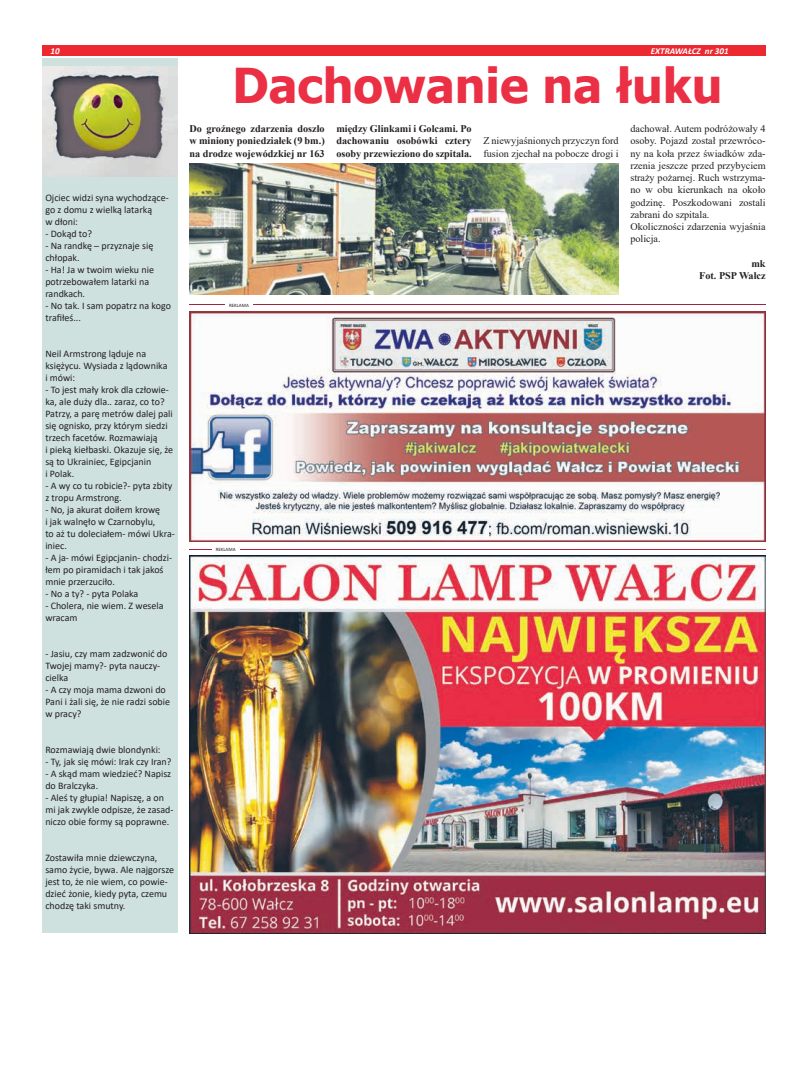
<style>
.page{position:relative;width:794px;height:1092px;background:#fff}
.page>*{position:absolute;margin:0;border:0;box-sizing:border-box;transform-origin:0 0}
.t1{font:700 48px "Tahoma";color:#eb2f44}
.t2{font:10.2px/12.2px "Times New Roman";color:#231f20}
.t3{font:700 10.2px/12.2px "Times New Roman";color:#231f20;text-align:justify}
.t4{font:10px/12px "Calibri";color:#231f20}
.t5{font:italic 700 9px "Calibri";color:#fff}
.t6{font:5px "Calibri";color:#231f20}
</style>
<div class="page">
<div style="left:43px;top:45px;width:722px;height:11px;background:#ee2831"></div>
<div style="left:43px;top:59px;width:135px;height:874px;background:#cfe1df"></div>
<hr style="left:189px;top:549px;width:576px;height:1px;background:#a02540">
<hr style="left:212px;top:547px;width:27px;height:4px;background:#fff">
<hr style="left:189px;top:304px;width:576px;height:1px;background:#a02540">
<hr style="left:225px;top:303px;width:27px;height:4px;background:#fff">
<img style="left:189px;top:311px;width:576px;height:230px">
<img style="left:189px;top:555px;width:576px;height:378px">
<img style="left:43px;top:67px;width:135px;height:109px">
<img style="left:189px;top:164px;width:429px;height:131px">
<p class="t5" style="left:50px;top:44px;width:11px">10</p>
<p class="t5" style="left:651px;top:44px;width:79px">EXTRAWAŁCZ nr 301</p>
<p class="t4" style="left:45px;top:191px;width:125px">Ojciec widzi syna wychodzące&shy;go z domu z wielką latarką<br>w dłoni:</p>
<p class="t4" style="left:45px;top:227px;width:48px">- Dokąd to?</p>
<p class="t4" style="left:45px;top:239px;width:109px">- Na randkę – przyznaje się chłopak.</p>
<p class="t4" style="left:45px;top:263px;width:110px">- Ha! Ja w twoim wieku nie potrzebowałem latarki na randkach.</p>
<p class="t4" style="left:45px;top:299px;width:127px">- No tak. I sam popatrz na kogo trafiłeś...</p>
<p class="t4" style="left:45px;top:347px;width:124px">Neil Armstrong ląduje na księżycu. Wysiada z lądownika i mówi:</p>
<p class="t4" style="left:45px;top:383px;width:129px">- To jest mały krok dla człowie&shy;ka, ale duży dla.. zaraz, co to?<br>Patrzy, a parę metrów dalej pali się ognisko, przy którym siedzi trzech facetów. Rozmawiają<br>i pieką kiełbaski. Okazuje się, że są to Ukrainiec, Egipcjanin<br>i Polak.</p>
<p class="t4" style="left:45px;top:479px;width:128px">- A wy co tu robicie?- pyta zbity z tropu Armstrong.</p>
<p class="t4" style="left:45px;top:503px;width:131px">- No, ja akurat doiłem krowę<br>i jak walnęło w Czarnobylu,<br>to aż tu doleciałem- mówi Ukra&shy;iniec.</p>
<p class="t4" style="left:45px;top:551px;width:128px">- A ja- mówi Egipcjanin- chodzi&shy;łem po piramidach i tak jakoś mnie przerzuciło.</p>
<p class="t4" style="left:45px;top:587px;width:95px">- No a ty? - pyta Polaka</p>
<p class="t4" style="left:45px;top:599px;width:120px">- Cholera, nie wiem. Z wesela wracam</p>
<p class="t4" style="left:45px;top:647px;width:123px">- Jasiu, czy mam zadzwonić do<br>Twojej mamy?- pyta nauczy&shy;cielka</p>
<p class="t4" style="left:45px;top:683px;width:126px">- A czy moja mama dzwoni do<br>Pani i żali się, że nie radzi sobie w pracy?</p>
<p class="t4" style="left:45px;top:743px;width:117px">Rozmawiają dwie blondynki:</p>
<p class="t4" style="left:45px;top:755px;width:128px">- Ty, jak się mówi: Irak czy Iran?</p>
<p class="t4" style="left:45px;top:767px;width:127px">- A skąd mam wiedzieć? Napisz do Bralczyka.</p>
<p class="t4" style="left:45px;top:791px;width:130px">- Aleś ty głupia! Napiszę, a on mi jak zwykle odpisze, że zasad&shy;niczo obie formy są poprawne.</p>
<p class="t4" style="left:45px;top:851px;width:130px">Zostawiła mnie dziewczyna, samo życie, bywa. Ale najgorsze jest to, że nie wiem, co powie&shy;dzieć żonie, kiedy pyta, czemu chodzę taki smutny.</p>
<h1 class="t1" style="left:232px;top:52px;width:491px">Dachowanie na łuku</h1>
<p class="t3" style="left:189px;top:122px;width:137px">Do groźnego zdarzenia doszło w miniony poniedziałek (9 bm.) na drodze wojewódzkiej nr 163</p>
<p class="t3" style="left:336px;top:122px;width:137px">między Glinkami i Golcami. Po dachowaniu osobówki cztery osoby przewieziono do szpitala.</p>
<p class="t2" style="left:630px;top:122px;width:137px">dachował. Autem podróżowały 4 osoby. Pojazd został przewróco&shy;ny na koła przez świadków zda&shy;rzenia jeszcze przed przybyciem straży pożarnej. Ruch wstrzyma&shy;no w obu kierunkach na około godzinę. Poszkodowani zostali zabrani do szpitala.<br>Okoliczności zdarzenia wyjaśnia policja.</p>
<p class="t3" style="left:699px;top:257px;width:68px;text-align:right">mk<br>Fot. PSP Wałcz</p>
<p class="t2" style="left:483px;top:135px;width:137px">Z niewyjaśnionych przyczyn ford fusion zjechał na pobocze drogi i</p>
<p class="t6" style="left:229px;top:301px;width:21px">REKLAMA</p>
<p class="t6" style="left:216px;top:545px;width:21px">REKLAMA</p>
</div>
